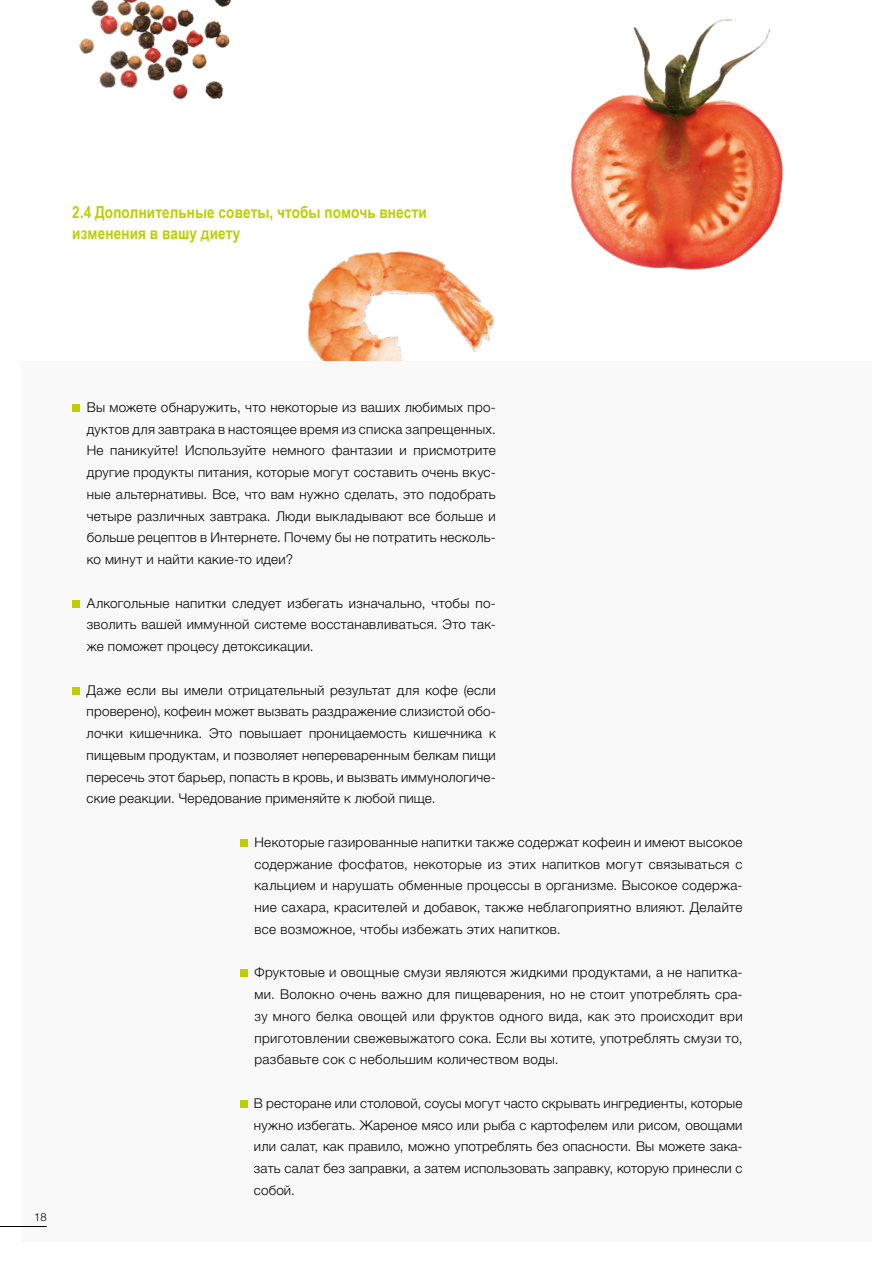
<style>
.page{position:relative;width:893px;height:1263px;background:#fff}
.page>*{position:absolute;margin:0;border:0;box-sizing:border-box;transform-origin:0 0}
.t1{font:700 16.5px/21.8px "Arial Narrow";letter-spacing:.01em;color:#bccf00}
.t2{font:13.5px/21.8px "Helvetica Neue World 45 Lt";letter-spacing:.02em;color:#000;text-align:justify}
.t3{font:11.25px "Helvetica Neue World 45 Lt";color:#000}
</style>
<div class="page">
<img style="left:307px;top:251px;width:187px;height:110px">
<img style="left:417px;top:19px;width:366px;height:282px">
<img style="left:79px;top:0;width:153px;height:100px">
<div style="left:21px;top:361px;width:851px;height:881px;background:#f9f9f9"></div>
<div style="left:240px;top:839px;width:8px;height:8px;background:#bccf00"></div>
<div style="left:240px;top:969px;width:8px;height:8px;background:#bccf00"></div>
<div style="left:240px;top:1100px;width:8px;height:8px;background:#bccf00"></div>
<div style="left:72px;top:404px;width:8px;height:8px;background:#bccf00"></div>
<div style="left:72px;top:600px;width:8px;height:8px;background:#bccf00"></div>
<div style="left:72px;top:687px;width:8px;height:7px;background:#bccf00"></div>
<hr style="left:0;top:1226px;width:47px;height:1px;background:#000">
<p class="t1" style="left:72px;top:200px;width:356px">2.4 Дополнительные советы, чтобы помочь внести изменения в вашу диету</p>
<p class="t3" style="left:34px;top:1211px;width:14px">18</p>
<p class="t2" style="left:87px;top:396px;width:410px">Вы можете обнаружить, что некоторые из ваших любимых про&shy;дуктов для завтрака в настоящее время из списка запрещенных.<br>Не паникуйте! Используйте немного фантазии и присмотрите другие продукты питания, которые могут составить очень вкус&shy;ные альтернативы. Все, что вам нужно сделать, это подобрать четыре различных завтрака. Люди выкладывают все больше и больше рецептов в Интернете. Почему бы не потратить несколь&shy;ко минут и найти какие-то идеи?</p>
<p class="t2" style="left:87px;top:592px;width:410px">Алкогольные напитки следует избегать изначально, чтобы по&shy;зволить вашей иммунной системе восстанавливаться. Это так&shy;же поможет процесу детоксикации.</p>
<p class="t2" style="left:87px;top:679px;width:411px">Даже если вы имели отрицательный результат для кофе (если проверено), кофеин может вызвать раздражение слизистой обо&shy;лочки кишечника. Это повышает проницаемость кишечника к пищевым продуктам, и позволяет непереваренным белкам пищи пересечь этот барьер, попасть в кровь, и вызвать иммунологиче&shy;ские реакции. Чередование применяйте к любой пище.</p>
<p class="t2" style="left:255px;top:831px;width:490px">Некоторые газированные напитки также содержат кофеин и имеют высокое содержание фосфатов, некоторые из этих напитков могут связываться с кальцием и нарушать обменные процессы в организме. Высокое содержа&shy;ние сахара, красителей и добавок, также неблагоприятно влияют. Делайте все возможное, чтобы избежать этих напитков.</p>
<p class="t2" style="left:255px;top:962px;width:489px">Фруктовые и овощные смузи являются жидкими продуктами, а не напитка&shy;ми. Волокно очень важно для пищеварения, но не стоит употреблять сра&shy;зу много белка овощей или фруктов одного вида, как это происходит ври приготовлении свежевыжатого сока. Если вы хотите, употреблять смузи то, разбавьте сок с небольшим количеством воды.</p>
<p class="t2" style="left:254px;top:1092px;width:490px">В ресторане или столовой, соусы могут часто скрывать ингредиенты, которые нужно избегать. Жареное мясо или рыба с картофелем или рисом, овощами или салат, как правило, можно употреблять без опасности. Вы можете зака&shy;зать салат без заправки, а затем использовать заправку, которую принесли с собой.</p>
</div>
